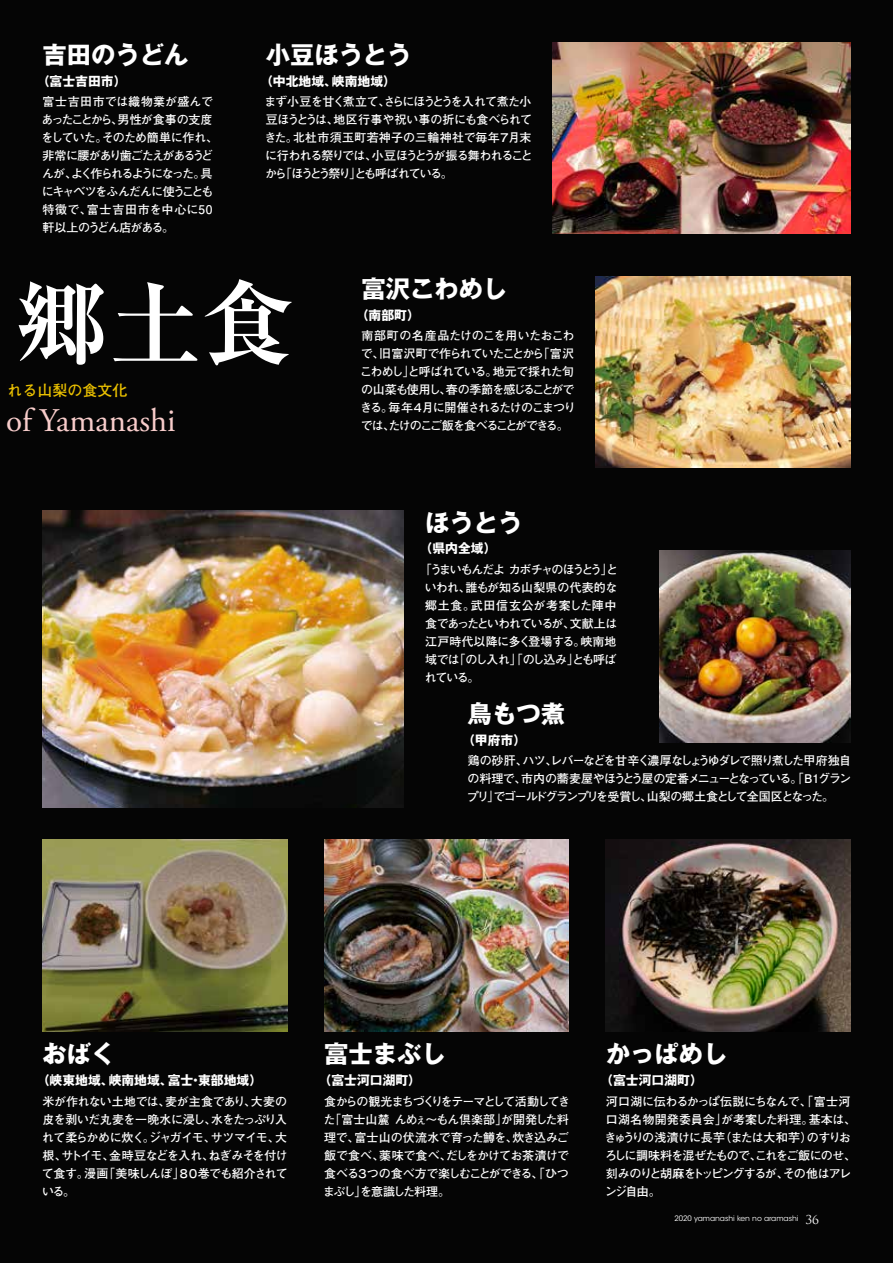
<style>
.page{position:relative;width:893px;height:1263px;background:#050505}
.page>*{position:absolute;margin:0;border:0;box-sizing:border-box;transform-origin:0 0}
.t1{font:700 92.85px "Ryumin Pro";color:#fff}
.t2{font:33px "Adobe Garamond Pro";color:#f8cdcb}
.t3{font:700 24.3px "Gothic MB101 Pro";color:#fff}
.t4{font:700 15px "Futo Go B101 Pro";color:#eac000}
.t5{font:700 12.9px "Gothic MB101 Pro";color:#fff}
.t6{font:700 12px/18px "Futo Go B101 Pro";letter-spacing:-.075em;color:#fff}
.t7{font:700 12px/18px "Futo Go B101 Pro";letter-spacing:-.05em;color:#fff}
.t8{font:7.5px "ITC Avant Garde Std";color:#fff}
.s1{font-family:"Trajan Pro";font-size:12px}
</style>
<div class="page">
<img style="left:43px;top:510px;width:361px;height:298px">
<img style="left:595px;top:276px;width:255px;height:192px">
<img style="left:553px;top:43px;width:297px;height:191px">
<img style="left:43px;top:840px;width:244px;height:191px">
<img style="left:324px;top:840px;width:245px;height:191px">
<img style="left:606px;top:840px;width:244px;height:191px">
<img style="left:659px;top:551px;width:191px;height:191px">
<h3 class="t3" style="left:43px;top:34px;width:147px">吉田のうどん</h3>
<h3 class="t3" style="left:266px;top:34px;width:147px">小豆ほうとう</h3>
<p class="t5" style="left:37px;top:70px;width:91px">（富士吉田市）</p>
<p class="t5" style="left:260px;top:70px;width:137px">（中北地域、峡南地域）</p>
<p class="t6" style="left:42px;top:91px;width:178px">富士吉田市では織物業が盛んであったことから、男性が食事の支度をしていた。そのため簡単に作れ、非常に腰があり歯ごたえがあるうどんが、よく作られるようになった。具にキャベツをふんだんに使うことも特徴で、富士吉田市を中心に50軒以上のうどん店がある。</p>
<p class="t7" style="left:264px;top:91px;width:270px">まず小豆を甘く煮立て、さらにほうとうを入れて煮た小豆ほうとうは、地区行事や祝い事の折にも食べられてきた。北杜市須玉町若神子の三輪神社で毎年７月末に行われる祭りでは、小豆ほうとうが振る舞われることから「ほうとう祭り」とも呼ばれている。</p>
<h1 class="t1" style="left:15px;top:250px;width:280px">郷土食</h1>
<p class="t4" style="left:-8px;top:378px;width:136px">　れる山梨の食文化</p>
<h2 class="t2" style="left:6px;top:401px;width:171px">of Yamanashi</h2>
<h3 class="t3" style="left:361px;top:268px;width:147px">富沢こわめし</h3>
<p class="t5" style="left:356px;top:304px;width:66px">（南部町）</p>
<p class="t6" style="left:360px;top:325px;width:217px">南部町の名産品たけのこを用いたおこわで、旧富沢町で作られていたことから「富沢こわめし」と呼ばれている。地元で採れた旬の山菜も使用し、春の季節を感じることができる。毎年４月に開催されるたけのこまつりでは、たけのこご飯を食べることができる。</p>
<h3 class="t3" style="left:425px;top:502px;width:99px">ほうとう</h3>
<p class="t5" style="left:420px;top:538px;width:78px">（県内全域）</p>
<p class="t6" style="left:425px;top:559px;width:195px;text-indent:-5px">「うまいもんだよ カボチャのほうとう」といわれ、誰もが知る山梨県の代表的な郷土食。武田信玄公が考案した陣中食であったといわれているが、文献上は江戸時代以降に多く登場する。峡南地域では「のし入れ」「のし込み」とも呼ばれている。</p>
<h3 class="t3" style="left:468px;top:694px;width:99px">鳥もつ煮</h3>
<p class="t5" style="left:462px;top:729px;width:66px">（甲府市）</p>
<p class="t6" style="left:467px;top:750px;width:386px;text-align:justify">鶏の砂肝、ハツ、レバーなどを甘辛く濃厚なしょうゆダレで照り煮した甲府独自の料理で、市内の蕎麦屋やほうとう屋の定番メニューとなっている。「B1グランプリ」でゴールドグランプリを受賞し、山梨の郷土食として全国区となった。</p>
<h3 class="t3" style="left:43px;top:1034px;width:74px">おばく</h3>
<h3 class="t3" style="left:324px;top:1034px;width:123px">富士まぶし</h3>
<h3 class="t3" style="left:606px;top:1034px;width:123px">かっぱめし</h3>
<p class="t5" style="left:37px;top:1069px;width:227px">（峡東地域、峡南地域、富士・東部地域）</p>
<p class="t5" style="left:319px;top:1069px;width:104px">（富士河口湖町）</p>
<p class="t5" style="left:600px;top:1069px;width:104px">（富士河口湖町）</p>
<p class="t6" style="left:42px;top:1090px;width:248px;text-align:justify">米が作れない土地では、麦が主食であり、大麦の皮を剥いだ丸麦を一晩水に浸し、水をたっぷり入れて柔らかめに炊く。ジャガイモ、サツマイモ、大根、サトイモ、金時豆などを入れ、ねぎみそを付けて食す。漫画「美味しんぼ」８０巻でも紹介されている。</p>
<p class="t6" style="left:323px;top:1090px;width:248px;text-align:justify">食からの観光まちづくりをテーマとして活動してきた「富士山麓 んめぇ～もん倶楽部」が開発した料理で、富士山の伏流水で育った鱒を、炊き込みご飯で食べ、薬味で食べ、だしをかけてお茶漬けで食べる３つの食べ方で楽しむことができる、「ひつまぶし」を意識した料理。</p>
<p class="t6" style="left:605px;top:1090px;width:253px">河口湖に伝わるかっぱ伝説にちなんで、「富士河口湖名物開発委員会」が考案した料理。基本は、きゅうりの浅漬けに長芋（または大和芋）のすりおろしに調味料を混ぜたもので、これをご飯にのせ、刻みのりと胡麻をトッピングするが、その他はアレンジ自由。</p>
<p class="t8" style="left:675px;top:1214px;width:146px">2020 yamanashi ken no aramashi <span class="s1">36</span></p>
</div>
